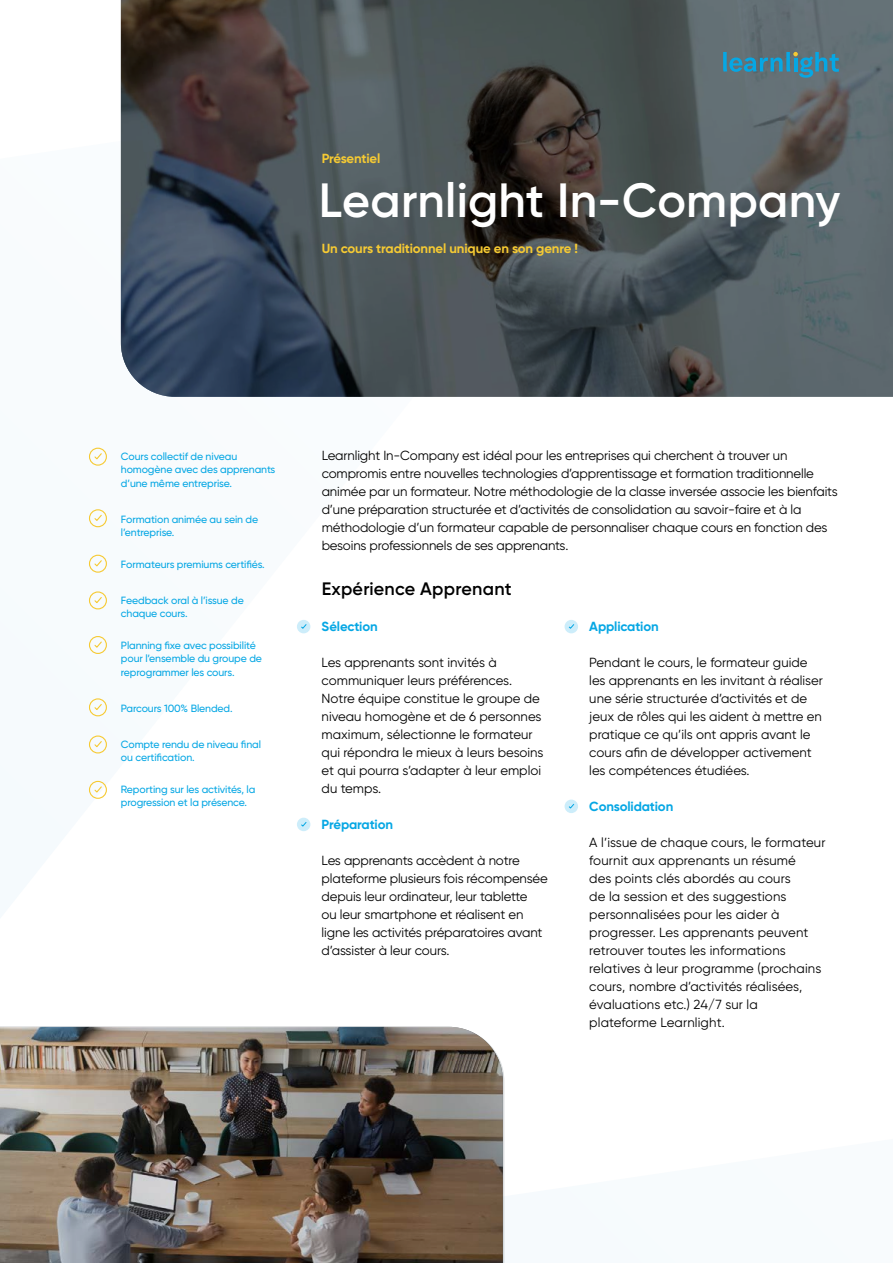
<style>
.page{position:relative;width:893px;height:1263px;background:#fff}
.page>*{position:absolute;margin:0;border:0;box-sizing:border-box;transform-origin:0 0}
.t1{font:600 48px "Gilroy";letter-spacing:.005em;color:#fff}
.t2{font:600 18px "Gilroy";letter-spacing:.01em;color:#000}
.t3{font:13.2px/18px "Gilroy";letter-spacing:-.01em;color:#000}
.t4{font:13.2px/18px "Gilroy";letter-spacing:.01em;color:#000}
.t5{font:700 13.2px "Gilroy";letter-spacing:-.01em;color:#f6ca33}
.t6{font:700 13.2px "Gilroy";letter-spacing:-.01em;color:#06a7e4}
.t7{font:500 10.5px/13.5px "Gilroy";letter-spacing:-.01em;color:#06a7e4}
</style>
<div class="page">
<img style="left:0;top:1027px;width:504px;height:236px">
<svg style="left:121px;top:0;width:772px;height:397px;background:#484f54"></svg>
<div style="left:297px;top:620px;width:13px;height:13px;background:#cdedfa;border-radius:50%"></div>
<svg style="left:301px;top:624px;width:6px;height:5px"></svg>
<div style="left:89px;top:555px;width:18px;height:18px;border:1px solid #f6ca33;border-radius:50%"></div>
<svg style="left:94px;top:560px;width:8px;height:7px"></svg>
<div style="left:89px;top:448px;width:18px;height:18px;border:1px solid #f6ca33;border-radius:50%"></div>
<svg style="left:94px;top:453px;width:8px;height:7px"></svg>
<div style="left:89px;top:509px;width:18px;height:18px;border:1px solid #f6ca33;border-radius:50%"></div>
<svg style="left:94px;top:514px;width:8px;height:7px"></svg>
<div style="left:89px;top:591px;width:18px;height:18px;border:1px solid #f6ca33;border-radius:50%"></div>
<svg style="left:94px;top:597px;width:8px;height:6px"></svg>
<div style="left:89px;top:698px;width:18px;height:18px;border:1px solid #f6ca33;border-radius:50%"></div>
<svg style="left:94px;top:704px;width:8px;height:6px"></svg>
<div style="left:89px;top:735px;width:18px;height:18px;border:1px solid #f6ca33;border-radius:50%"></div>
<svg style="left:94px;top:741px;width:8px;height:7px"></svg>
<div style="left:89px;top:781px;width:18px;height:18px;border:1px solid #f6ca33;border-radius:50%"></div>
<svg style="left:94px;top:786px;width:8px;height:7px"></svg>
<div style="left:89px;top:636px;width:18px;height:18px;border:1px solid #f6ca33;border-radius:50%"></div>
<svg style="left:94px;top:641px;width:8px;height:7px"></svg>
<div style="left:297px;top:818px;width:13px;height:13px;background:#cdedfa;border-radius:50%"></div>
<svg style="left:301px;top:822px;width:6px;height:5px"></svg>
<div style="left:565px;top:620px;width:13px;height:13px;background:#cdedfa;border-radius:50%"></div>
<svg style="left:568px;top:624px;width:7px;height:5px"></svg>
<div style="left:565px;top:800px;width:13px;height:13px;background:#cdedfa;border-radius:50%"></div>
<svg style="left:568px;top:803px;width:7px;height:6px"></svg>
<svg style="left:723px;top:52px;width:116px;height:26px;background:#458198"></svg>
<p class="t5" style="left:322px;top:150px;width:60px">Présentiel</p>
<h1 class="t1" style="left:319px;top:170px;width:523px">Learnlight In-Company</h1>
<p class="t5" style="left:322px;top:240px;width:258px">Un cours traditionnel unique en son genre !</p>
<p class="t7" style="left:121px;top:449px;width:156px">Cours collectif de niveau homogène avec des apprenants d’une même entreprise.</p>
<p class="t7" style="left:121px;top:512px;width:139px">Formation animée au sein de l’entreprise.</p>
<p class="t7" style="left:121px;top:557px;width:145px">Formateurs premiums certifiés.</p>
<p class="t7" style="left:121px;top:593px;width:124px">Feedback oral à l’issue de chaque cours.</p>
<p class="t7" style="left:121px;top:638px;width:143px">Planning fixe avec possibilité pour l’ensemble du groupe de reprogrammer les cours.</p>
<p class="t7" style="left:121px;top:701px;width:113px">Parcours 100% Blended.</p>
<p class="t7" style="left:121px;top:737px;width:142px">Compte rendu de niveau final ou certification.</p>
<p class="t7" style="left:121px;top:782px;width:136px">Reporting sur les activités, la progression et la présence.</p>
<p class="t3" style="left:322px;top:446px;width:518px">Learnlight In-Company est idéal pour les entreprises qui cherchent à trouver un compromis entre nouvelles technologies d’apprentissage et formation traditionnelle animée par un formateur. Notre méthodologie de la classe inversée associe les bienfaits d’une préparation structurée et d’activités de consolidation au savoir-faire et à la méthodologie d’un formateur capable de personnaliser chaque cours en fonction des besoins professionnels de ses apprenants.</p>
<h2 class="t2" style="left:322px;top:577px;width:191px">Expérience Apprenant</h2>
<p class="t6" style="left:322px;top:618px;width:58px">Sélection</p>
<p class="t3" style="left:322px;top:653px;width:223px">Les apprenants sont invités à communiquer leurs préférences.<br>Notre équipe constitue le groupe de niveau homogène et de 6 personnes maximum, sélectionne le formateur qui répondra le mieux à leurs besoins et qui pourra s’adapter à leur emploi du temps.</p>
<p class="t6" style="left:322px;top:816px;width:73px">Préparation</p>
<p class="t3" style="left:322px;top:851px;width:228px">Les apprenants accèdent à notre plateforme plusieurs fois récompensée depuis leur ordinateur, leur tablette<br>ou leur smartphone et réalisent en ligne les activités préparatoires avant d’assister à leur cours.</p>
<p class="t6" style="left:589px;top:618px;width:71px">Application</p>
<p class="t3" style="left:589px;top:653px;width:235px">Pendant le cours, le formateur guide les apprenants en les invitant à réaliser une série structurée d’activités et de jeux de rôles qui les aident à mettre en pratique ce qu’ils ont appris avant le cours afin de développer activement les compétences étudiées.</p>
<p class="t6" style="left:589px;top:798px;width:85px">Consolidation</p>
<p class="t4" style="left:589px;top:833px;width:238px">A l’issue de chaque cours, le formateur fournit aux apprenants un résumé<br>des points clés abordés au cours<br>de la session et des suggestions personnalisées pour les aider à progresser. Les apprenants peuvent retrouver toutes les informations relatives à leur programme (prochains cours, nombre d’activités réalisées, évaluations etc.) 24/7 sur la plateforme Learnlight.</p>
</div>
